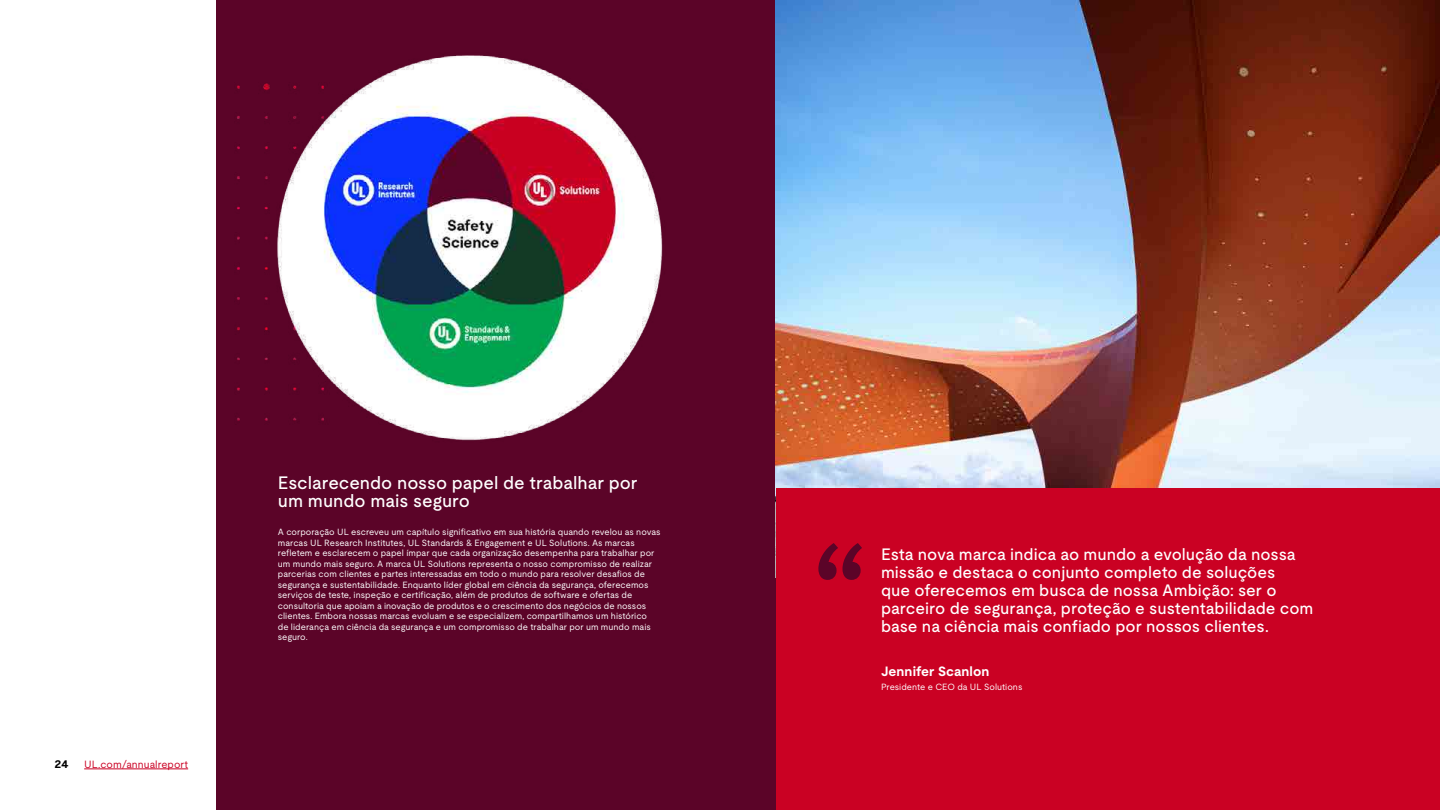
<style>
.page{position:relative;width:1440px;height:810px;background:#fff}
.page>*{position:absolute;margin:0;border:0;box-sizing:border-box;transform-origin:0 0}
.Page_subtitle{font:500 145.05px "UL Moderat";color:#5b0428}
.Page_subtitle-2{font:500 18px/18px "UL Moderat";color:#fff}
.Page_subtitle-3{font:500 16.5px/18px "UL Moderat";color:#fff}
.Page_subtitle-4{font:700 13.5px "UL Moderat";letter-spacing:.005em;color:#fff}
.t1{font:700 12px "UL Moderat";color:#000}
.t2{font:10.5px "UL Moderat";letter-spacing:.005em;color:#ca0123}
.Page_subtitle-5{font:9px/10.5px "UL Moderat";color:#fff}
</style>
<div class="page">
<div style="left:216px;top:0;width:560px;height:810px;background:#5b0428"></div>
<img style="left:776px;top:0;width:664px;height:489px">
<div style="left:776px;top:489px;width:664px;height:321px;background:#ca0123"></div>
<img style="left:236px;top:55px;width:427px;height:386px">
<hr style="left:84px;top:769px;width:104px;height:1px;background:#ca0123">
<h3 class="t1" style="left:54px;top:755px;width:16px">24</h3>
<p class="t2" style="left:84px;top:756px;width:105px">UL.com/annualreport</p>
<p class="Page_subtitle-2" style="left:278px;top:473px;width:361px">Esclarecendo nosso papel de trabalhar por um mundo mais seguro</p>
<p class="Page_subtitle-5" style="left:278px;top:527px;width:384px">A corporação UL escreveu um capítulo significativo em sua história quando revelou as novas marcas UL Research Institutes, UL Standards &amp; Engagement e UL Solutions. As marcas refletem e esclarecem o papel ímpar que cada organização desempenha para trabalhar por um mundo mais seguro. A marca UL Solutions representa o nosso compromisso de realizar parcerias com clientes e partes interessadas em todo o mundo para resolver desafios de segurança e sustentabilidade. Enquanto líder global em ciência da segurança, oferecemos serviços de teste, inspeção e certificação, além de produtos de software e ofertas de consultoria que apoiam a inovação de produtos e o crescimento dos negócios de nossos clientes. Embora nossas marcas evoluam e se especializem, compartilhamos um histórico<br>de liderança em ciência da segurança e um compromisso de trabalhar por um mundo mais seguro.</p>
<p class="Page_subtitle" style="left:811px;top:482px;width:61px">“</p>
<p class="Page_subtitle-3" style="left:881px;top:545px;width:434px">Esta nova marca indica ao mundo a evolução da nossa missão e destaca o conjunto completo de soluções<br>que oferecemos em busca de nossa Ambição: ser o parceiro de segurança, proteção e sustentabilidade com base na ciência mais confiado por nossos clientes.</p>
<p class="Page_subtitle-4" style="left:881px;top:661px;width:110px">Jennifer Scanlon</p>
<p class="Page_subtitle-5" style="left:881px;top:681px;width:143px">Presidente e CEO da UL Solutions</p>
</div>
